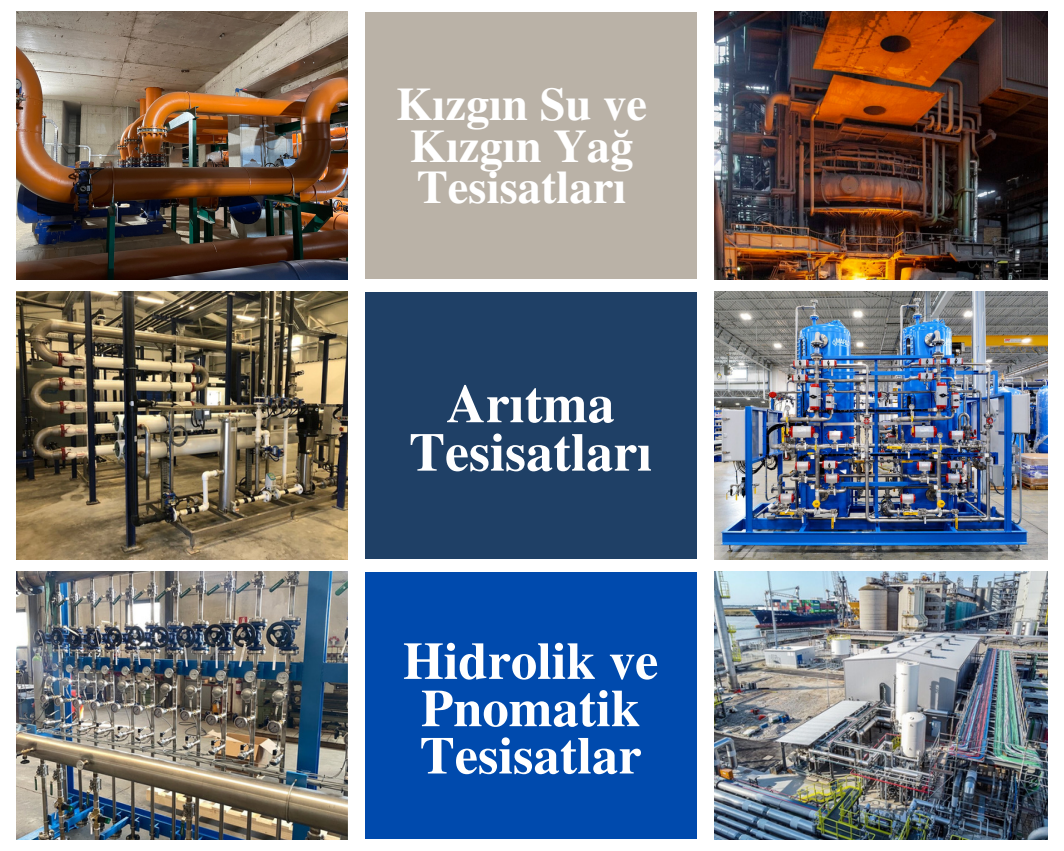
<style>
.page{position:relative;width:1064px;height:851px;background:#fff}
.page>*{position:absolute;margin:0;border:0;box-sizing:border-box;transform-origin:0 0}
.t1{font:700 54px/48.4px "Te X Gyre Termes";color:#fff;text-align:center}
.t2{font:700 52.5px/47.2px "Te X Gyre Termes";color:#fff;text-align:center}
.t3{font:700 46.5px/41.7px "Te X Gyre Termes";color:#fff}
</style>
<div class="page">
<img style="left:16px;top:11px;width:331px;height:268px">
<img style="left:16px;top:291px;width:331px;height:268px">
<img style="left:16px;top:571px;width:331px;height:268px">
<div style="left:365px;top:292px;width:331px;height:267px;background:#1f4066"></div>
<div style="left:365px;top:572px;width:331px;height:267px;background:#004aad"></div>
<div style="left:365px;top:12px;width:331px;height:267px;background:#bab2a7"></div>
<img style="left:714px;top:11px;width:333px;height:268px">
<img style="left:714px;top:291px;width:333px;height:268px">
<img style="left:714px;top:571px;width:333px;height:268px">
<p class="t3" style="left:396px;top:81px;width:252px">Kızgın Su ve<br>Kızgın Yağ<br>Tesisatları</p>
<p class="t1" style="left:409px;top:377px;width:245px">Arıtma<br>Tesisatları</p>
<p class="t2" style="left:403px;top:634px;width:257px">Hidrolik ve<br>Pnomatik<br>Tesisatlar</p>
</div>
